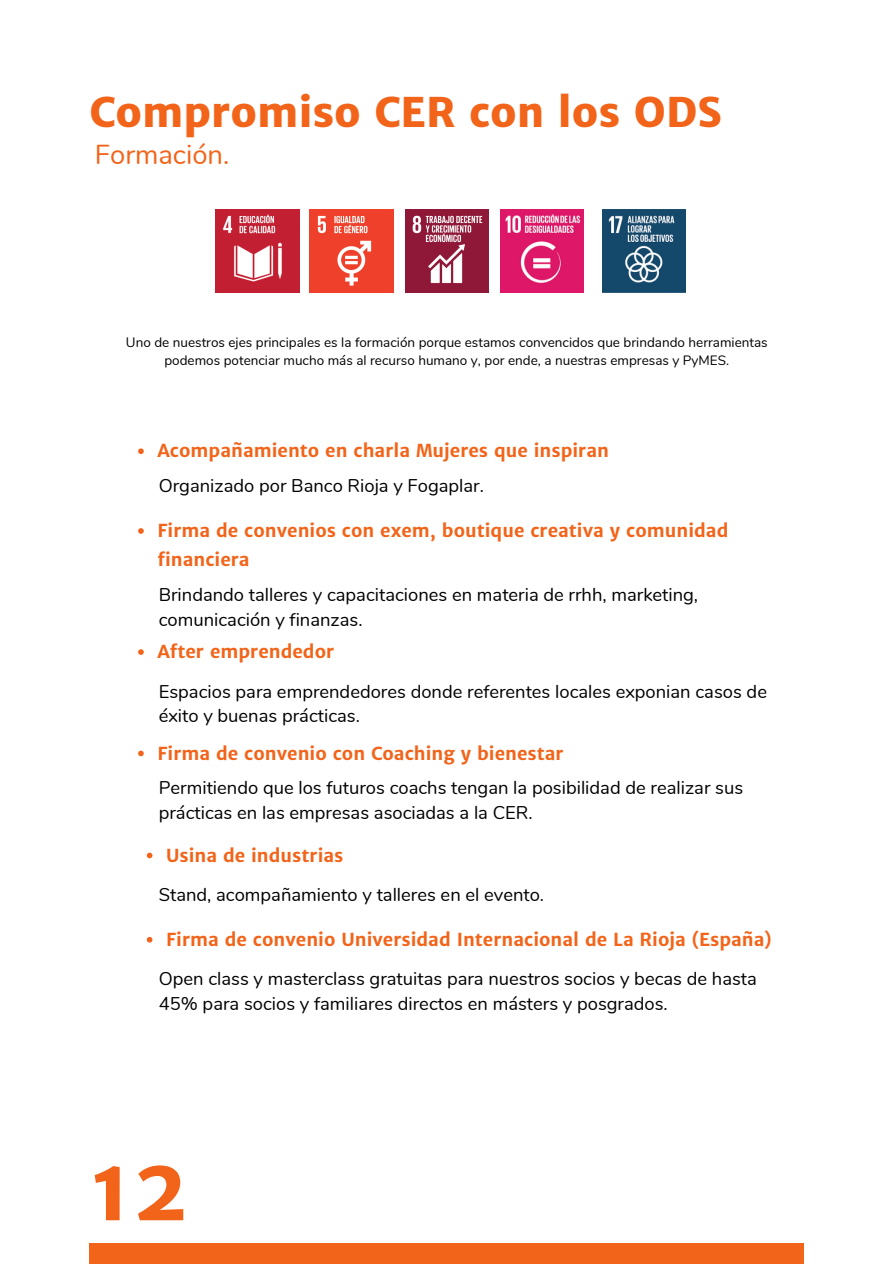
<style>
.page{position:relative;width:894px;height:1264px;background:#fff}
.page>*{position:absolute;margin:0;border:0;box-sizing:border-box;transform-origin:0 0}
.t1{font:700 86.85px "Merriweather Sans";color:#f26419}
.t2{font:800 40.95px "Merriweather Sans";color:#f26419}
.t3{font:27.45px "Nunito";color:#f26419}
.t4{font:18.45px/24.8px "Nunito";color:#000}
.t5{font:700 18px/29.2px "Merriweather Sans";color:#f26419}
.t6{font:13.5px/18px "Nunito";color:#000;text-align:center}
</style>
<div class="page">
<div style="left:89px;top:1243px;width:715px;height:20px;background:#f26419"></div>
<img style="left:216px;top:209px;width:83px;height:84px">
<img style="left:310px;top:209px;width:83px;height:84px">
<img style="left:405px;top:209px;width:83px;height:84px">
<img style="left:500px;top:209px;width:83px;height:84px">
<img style="left:602px;top:209px;width:83px;height:84px">
<svg style="left:138px;top:448px;width:6px;height:6px"></svg>
<svg style="left:138px;top:528px;width:6px;height:6px"></svg>
<svg style="left:138px;top:649px;width:6px;height:6px"></svg>
<svg style="left:138px;top:750px;width:6px;height:6px"></svg>
<svg style="left:147px;top:852px;width:5px;height:6px"></svg>
<svg style="left:147px;top:937px;width:5px;height:5px"></svg>
<p class="t2" style="left:89px;top:86px;width:634px">Compromiso CER con los ODS</p>
<p class="t3" style="left:95px;top:136px;width:136px">Formación.</p>
<p class="t6" style="left:126px;top:333px;width:643px">Uno de nuestros ejes principales es la formación porque estamos convencidos que brindando herramientas podemos potenciar mucho más al recurso humano y, por ende, a nuestras empresas y PyMES.</p>
<h3 class="t5" style="left:157px;top:436px;width:453px">Acompañamiento en charla Mujeres que inspiran</h3>
<p class="t4" style="left:159px;top:474px;width:326px">Organizado por Banco Rioja y Fogaplar.</p>
<h3 class="t5" style="left:157px;top:516px;width:572px">Firma de convenios con exem, boutique creativa y comunidad financiera</h3>
<p class="t4" style="left:159px;top:582px;width:540px">Brindando talleres y capacitaciones en materia de rrhh, marketing, comunicación y finanzas.</p>
<h3 class="t5" style="left:157px;top:637px;width:178px">After emprendedor</h3>
<p class="t4" style="left:159px;top:679px;width:609px">Espacios para emprendedores donde referentes locales exponian casos de éxito y buenas prácticas.</p>
<h3 class="t5" style="left:157px;top:738px;width:407px">Firma de convenio con Coaching y bienestar</h3>
<p class="t4" style="left:159px;top:775px;width:585px">Permitiendo que los futuros coachs tengan la posibilidad de realizar sus prácticas en las empresas asociadas a la CER.</p>
<h3 class="t5" style="left:166px;top:840px;width:179px">Usina de industrias</h3>
<p class="t4" style="left:159px;top:882px;width:387px">Stand, acompañamiento y talleres en el evento.</p>
<h3 class="t5" style="left:166px;top:924px;width:607px">Firma de convenio Universidad Internacional de La Rioja (España)</h3>
<p class="t4" style="left:159px;top:966px;width:599px">Open class y masterclass gratuitas para nuestros socios y becas de hasta<br>45% para socios y familiares directos en másters y posgrados.</p>
<p class="t1" style="left:89px;top:1134px;width:102px">12</p>
</div>
